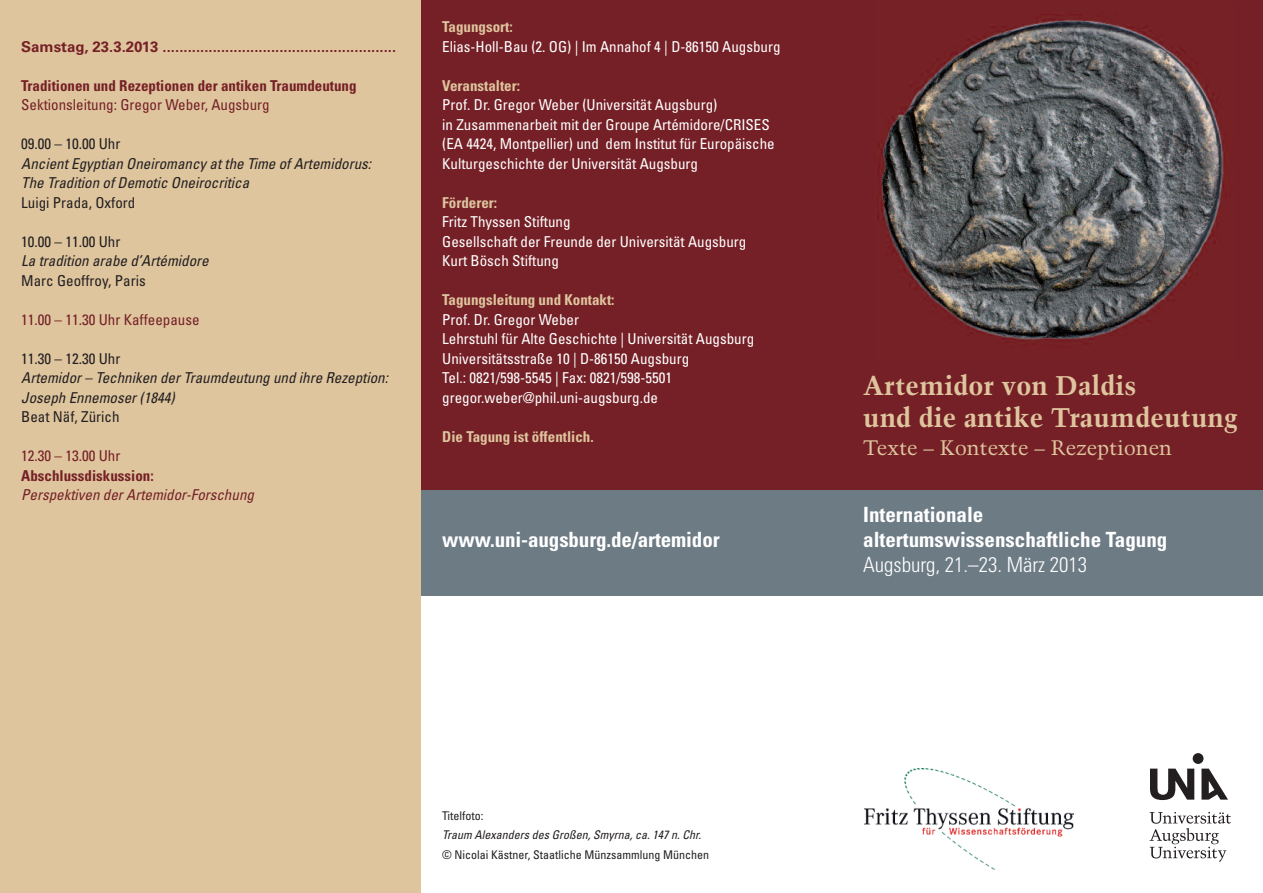
<style>
.page{position:relative;width:1263px;height:893px;background:#fff}
.page>*{position:absolute;margin:0;border:0;box-sizing:border-box;transform-origin:0 0}
.t1{font:700 27px/32.4px "Trump Mediaeval LT Std";color:#dec59e}
.t2{font:700 condensed 21px/25.2px "Univers LT Std";color:#fff}
.t3{font:21px "Trump Mediaeval LT Std";color:#dec59e}
.t4{font:300 condensed 21px "Univers LT Std";color:#fff}
.t5{font:condensed 15px/19.5px "Univers LT Std";color:#fff}
.t6{font:italic condensed 15px/19.5px "Univers LT Std";color:#231f20}
.t7{font:condensed 15px "Univers LT Std";color:#231f20}
.t8{font:700 condensed 15px "Univers LT Std";color:#dec59e}
.t9{font:condensed 15px "Univers LT Std";color:#752026}
.t10{font:700 15px "Univers LT Std";color:#752026}
.t11{font:700 condensed 15px "Univers LT Std";color:#752026}
.t12{font:italic condensed 15px "Univers LT Std";color:#752026}
.t13{font:condensed 12px "Univers LT Std";color:#231f20}
.t14{font:italic condensed 12px "Univers LT Std";color:#231f20}
</style>
<div class="page">
<div style="left:421px;top:489px;width:842px;height:106px;background:#6d7b85"></div>
<div style="left:421px;top:0;width:842px;height:489px;background:#752026"></div>
<img style="left:877px;top:19px;width:347px;height:321px">
<div style="left:0;top:0;width:421px;height:893px;background:#dec59e"></div>
<img style="left:864px;top:768px;width:210px;height:102px">
<svg style="left:1150px;top:753px;width:78px;height:47px"></svg>
<svg style="left:1150px;top:812px;width:81px;height:50px"></svg>
<p class="t10" style="left:21px;top:41px;width:376px">Samstag, 23.3.2013 ........................................................</p>
<p class="t11" style="left:21px;top:80px;width:337px">Traditionen und Rezeptionen der antiken Traumdeutung</p>
<p class="t9" style="left:21px;top:99px;width:250px">Sektionsleitung: Gregor Weber, Augsburg</p>
<p class="t7" style="left:21px;top:138px;width:101px">09.00 – 10.00 Uhr</p>
<p class="t6" style="left:21px;top:155px;width:351px">Ancient Egyptian Oneiromancy at the Time of Artemidorus:<br>The Tradition of Demotic Oneirocritica</p>
<p class="t7" style="left:21px;top:197px;width:116px">Luigi Prada, Oxford</p>
<p class="t7" style="left:21px;top:236px;width:101px">10.00 – 11.00 Uhr</p>
<p class="t6" style="left:21px;top:252px;width:189px">La tradition arabe d’Artémidore</p>
<p class="t7" style="left:21px;top:275px;width:126px">Marc Geoffroy, Paris</p>
<p class="t9" style="left:21px;top:314px;width:180px">11.00 – 11.30 Uhr Kaffeepause</p>
<p class="t7" style="left:21px;top:353px;width:101px">11.30 – 12.30 Uhr</p>
<p class="t6" style="left:21px;top:369px;width:368px">Artemidor – Techniken der Traumdeutung und ihre Rezeption:<br>Joseph Ennemoser (1844)</p>
<p class="t7" style="left:21px;top:411px;width:100px">Beat Näf, Zürich</p>
<p class="t9" style="left:21px;top:450px;width:101px">12.30 – 13.00 Uhr</p>
<p class="t11" style="left:21px;top:470px;width:134px">Abschlussdiskussion:</p>
<p class="t12" style="left:21px;top:489px;width:234px">Perspektiven der Artemidor-Forschung</p>
<p class="t8" style="left:442px;top:21px;width:72px">Tagungsort:</p>
<p class="t5" style="left:442px;top:38px;width:340px">Elias-Holl-Bau (2. OG) | Im Annahof 4 | D-86150 Augsburg</p>
<p class="t8" style="left:442px;top:80px;width:79px">Veranstalter:</p>
<p class="t5" style="left:442px;top:96px;width:334px">Prof. Dr. Gregor Weber (Universität Augsburg)<br>in Zusammenarbeit mit der Groupe Artémidore/CRISES (EA 4424, Montpellier) und dem Institut für Europäische Kulturgeschichte der Universität Augsburg</p>
<p class="t8" style="left:442px;top:197px;width:56px">Förderer:</p>
<p class="t5" style="left:442px;top:213px;width:306px">Fritz Thyssen Stiftung<br>Gesellschaft der Freunde der Universität Augsburg<br>Kurt Bösch Stiftung</p>
<p class="t8" style="left:442px;top:294px;width:174px">Tagungsleitung und Kontakt:</p>
<p class="t5" style="left:442px;top:311px;width:314px">Prof. Dr. Gregor Weber<br>Lehrstuhl für Alte Geschichte | Universität Augsburg Universitätsstraße 10 | D-86150 Augsburg<br>Tel.: 0821/598-5545 | Fax: 0821/598-5501 gregor.weber@phil.uni-augsburg.de</p>
<p class="t8" style="left:442px;top:431px;width:153px">Die Tagung ist öffentlich.</p>
<h2 class="t2" style="left:442px;top:528px;width:279px">www.uni-augsburg.de/artemidor</h2>
<h1 class="t1" style="left:863px;top:369px;width:376px">Artemidor von Daldis<br>und die antike Traumdeutung</h1>
<h2 class="t3" style="left:863px;top:435px;width:310px">Texte – Kontexte – Rezeptionen</h2>
<h2 class="t2" style="left:863px;top:504px;width:306px">Internationale altertumswissenschaftliche Tagung</h2>
<h2 class="t4" style="left:863px;top:557px;width:225px">Augsburg, 21.–23. März 2013</h2>
<p class="t13" style="left:442px;top:811px;width:43px">Titelfoto:</p>
<p class="t14" style="left:442px;top:830px;width:260px">Traum Alexanders des Großen, Smyrna, ca. 147 n. Chr.</p>
<p class="t13" style="left:442px;top:850px;width:268px">© Nicolai Kästner, Staatliche Münzsammlung München</p>
</div>
